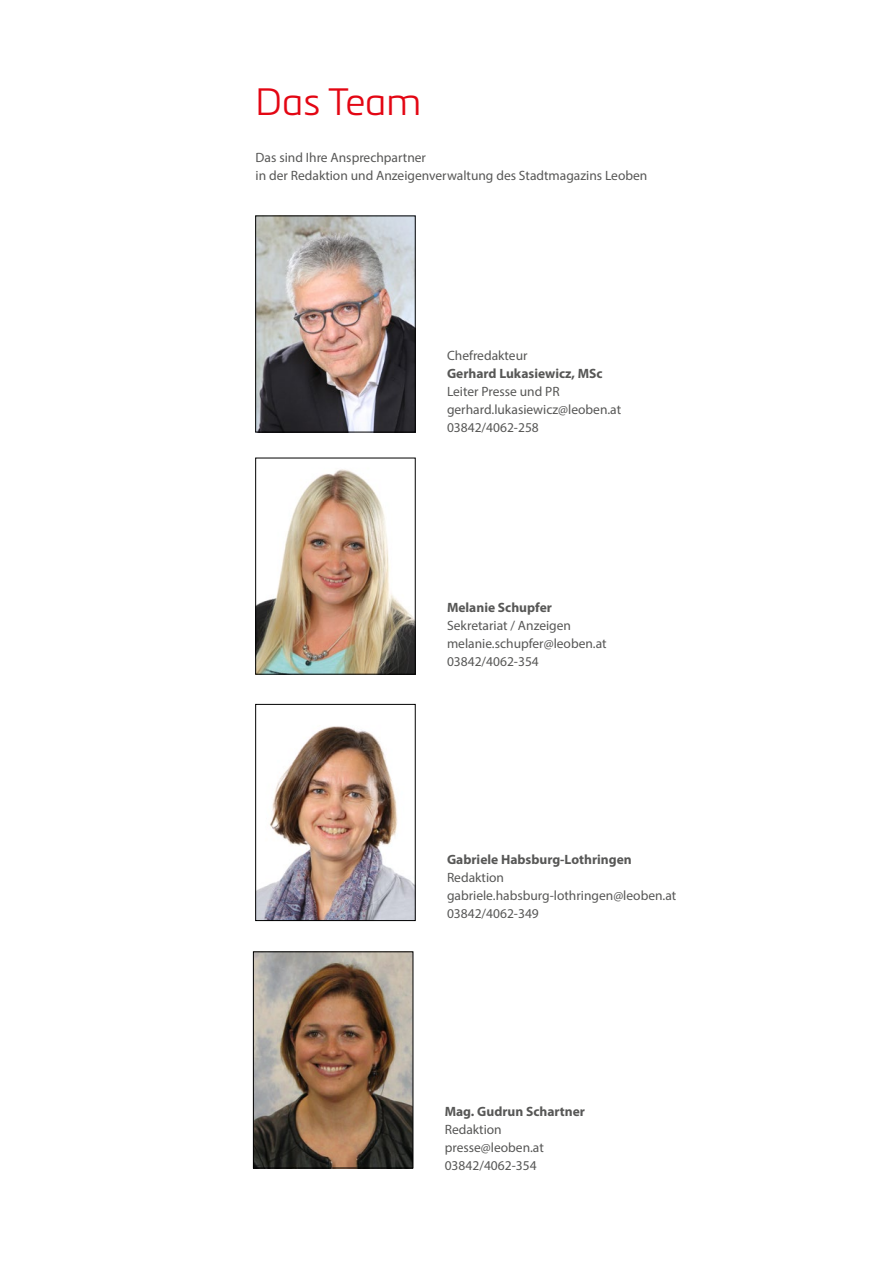
<style>
.page{position:relative;width:893px;height:1263px;background:#fff}
.page>*{position:absolute;margin:0;border:0;box-sizing:border-box;transform-origin:0 0}
.t1{font:300 37.5px "Metronic Pro";color:#e30613}
.t2{font:13.5px/18px "Myriad Pro";color:#575756}
.t3{font:700 13.5px "Myriad Pro";color:#575756}
</style>
<div class="page">
<img style="left:257px;top:218px;width:157px;height:212px">
<div style="left:255px;top:216px;width:161px;height:216px;border:1px solid #000"></div>
<img style="left:257px;top:469px;width:157px;height:204px">
<div style="left:255px;top:458px;width:161px;height:217px;border:1px solid #000"></div>
<img style="left:257px;top:726px;width:157px;height:193px">
<div style="left:255px;top:704px;width:161px;height:217px;border:1px solid #000"></div>
<img style="left:255px;top:953px;width:156px;height:213px">
<div style="left:253px;top:951px;width:160px;height:217px;border:1px solid #000"></div>
<h1 class="t1" style="left:256px;top:77px;width:167px">Das Team</h1>
<p class="t2" style="left:256px;top:148px;width:393px">Das sind Ihre Ansprechpartner<br>in der Redaktion und Anzeigenverwaltung des Stadtmagazins Leoben</p>
<p class="t2" style="left:447px;top:346px;width:82px">Chefredakteur</p>
<p class="t3" style="left:447px;top:365px;width:157px">Gerhard Lukasiewicz, MSc</p>
<p class="t2" style="left:447px;top:382px;width:176px">Leiter Presse und PR gerhard.lukasiewicz@leoben.at<br>03842/4062-258</p>
<p class="t3" style="left:447px;top:599px;width:106px">Melanie Schupfer</p>
<p class="t2" style="left:447px;top:616px;width:161px">Sekretariat / Anzeigen melanie.schupfer@leoben.at<br>03842/4062-354</p>
<p class="t3" style="left:447px;top:851px;width:186px">Gabriele Habsburg-Lothringen</p>
<p class="t2" style="left:447px;top:868px;width:231px">Redaktion gabriele.habsburg-lothringen@leoben.at<br>03842/4062-349</p>
<p class="t3" style="left:445px;top:1103px;width:142px">Mag. Gudrun Schartner</p>
<p class="t2" style="left:445px;top:1120px;width:101px">Redaktion presse@leoben.at<br>03842/4062-354</p>
</div>
